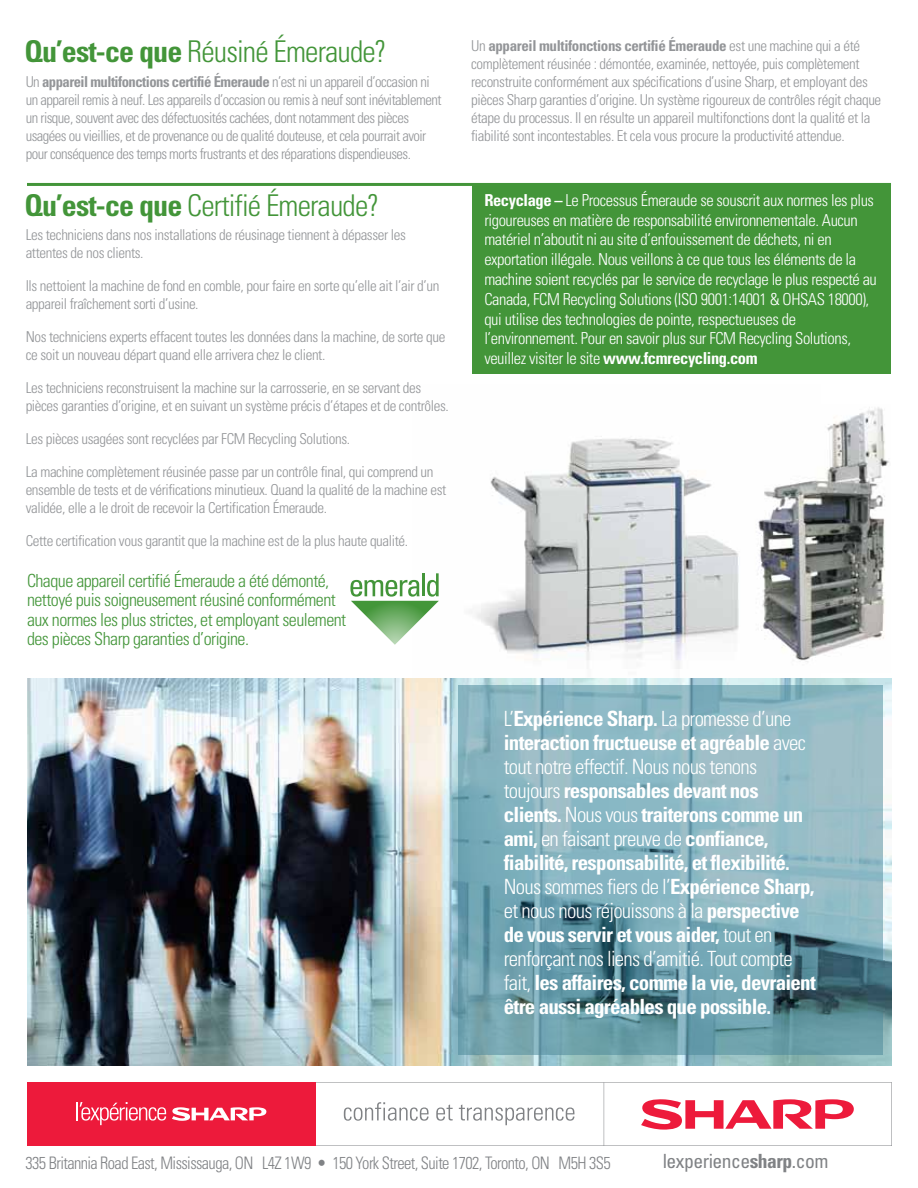
<style>
.page{position:relative;width:918px;height:1188px;background:#fff}
.page>*{position:absolute;margin:0;border:0;box-sizing:border-box;transform-origin:0 0}
.t1{font:300 condensed 30px "Univers";letter-spacing:-.03em;color:#439539}
.t2{font:700 condensed 21px/24px "Univers";letter-spacing:-.035em;color:#fff}
.t3{font:condensed 19.65px "Univers";letter-spacing:-.025em;color:#808285}
.t4{font:300 condensed 18px/19.5px "Univers";letter-spacing:-.03em;color:#439539}
.t5{font:300 condensed 17.25px "Univers";letter-spacing:-.035em;color:#808285;scale:.95 1}
.t6{font:300 condensed 16.5px/19.8px "Univers";letter-spacing:-.025em;color:#fff}
.t7{font:300 condensed 15px/18px "Univers";letter-spacing:-.025em;color:#939598}
.s1{font-weight:700}
.s2{font-weight:300}
</style>
<div class="page">
<img style="left:471px;top:436px;width:268px;height:233px">
<img style="left:757px;top:407px;width:132px;height:255px">
<img style="left:28px;top:678px;width:864px;height:387px">
<div style="left:27px;top:1082px;width:289px;height:64px;background:#ed1a3b"></div>
<svg style="left:316px;top:1082px;width:576px;height:64px"></svg>
<svg style="left:76px;top:1102px;width:90px;height:23px"></svg>
<svg style="left:172px;top:1107px;width:95px;height:14px"></svg>
<svg style="left:458px;top:686px;width:425px;height:369px;background:#7da9b5"></svg>
<div style="left:473px;top:184px;width:418px;height:190px;background:#439539"></div>
<hr style="left:27px;top:183px;width:864px;height:3px;background:#439539">
<svg style="left:350px;top:573px;width:89px;height:72px"></svg>
<h1 class="t1" style="left:25px;top:34px;width:364px"><span class="s1">Qu’est-ce que</span> Réusiné Émeraude?</h1>
<p class="t7" style="left:26px;top:73px;width:417px">Un <span class="s1">appareil multifonctions certifié Émeraude</span> n’est ni un appareil d’occasion ni un appareil remis à neuf. Les appareils d’occasion ou remis à neuf sont inévitablement un risque, souvent avec des défectuosités cachées, dont notamment des pièces usagées ou vieillies, et de provenance ou de qualité douteuse, et cela pourrait avoir pour conséquence des temps morts frustrants et des réparations dispendieuses.</p>
<p class="t7" style="left:471px;top:37px;width:412px">Un <span class="s1">appareil multifonctions certifié Émeraude</span> est une machine qui a été complètement réusinée : démontée, examinée, nettoyée, puis complètement reconstruite conformément aux spécifications d’usine Sharp, et employant des pièces Sharp garanties d’origine. Un système rigoureux de contrôles régit chaque étape du processus. Il en résulte un appareil multifonctions dont la qualité et la fiabilité sont incontestables. Et cela vous procure la productivité attendue.</p>
<h1 class="t1" style="left:25px;top:188px;width:356px"><span class="s1">Qu’est-ce que</span> Certifié Émeraude?</h1>
<p class="t6" style="left:484px;top:190px;width:394px"><span class="s1">Recyclage –</span> Le Processus Émeraude se souscrit aux normes les plus rigoureuses en matière de responsabilité environnementale. Aucun matériel n’aboutit ni au site d’enfouissement de déchets, ni en exportation illégale. Nous veillons à ce que tous les éléments de la machine soient recyclés par le service de recyclage le plus respecté au Canada, FCM Recycling Solutions (ISO 9001:14001 &amp; OHSAS 18000), qui utilise des technologies de pointe, respectueuses de l’environnement. Pour en savoir plus sur FCM Recycling Solutions, veuillez visiter le site <span class="s1">www.fcmrecycling.com</span></p>
<p class="t7" style="left:26px;top:225px;width:382px">Les techniciens dans nos installations de réusinage tiennent à dépasser les attentes de nos clients.</p>
<p class="t7" style="left:26px;top:276px;width:415px">Ils nettoient la machine de fond en comble, pour faire en sorte qu’elle ait l’air d’un appareil fraîchement sorti d’usine.</p>
<p class="t7" style="left:26px;top:327px;width:421px">Nos techniciens experts effacent toutes les données dans la machine, de sorte que ce soit un nouveau départ quand elle arrivera chez le client.</p>
<p class="t7" style="left:26px;top:378px;width:425px">Les techniciens reconstruisent la machine sur la carrosserie, en se servant des pièces garanties d’origine, et en suivant un système précis d’étapes et de contrôles.</p>
<p class="t7" style="left:26px;top:429px;width:326px">Les pièces usagées sont recyclées par FCM Recycling Solutions.</p>
<p class="t7" style="left:26px;top:462px;width:422px">La machine complètement réusinée passe par un contrôle final, qui comprend un ensemble de tests et de vérifications minutieux. Quand la qualité de la machine est validée, elle a le droit de recevoir la Certification Émeraude.</p>
<p class="t7" style="left:26px;top:531px;width:384px">Cette certification vous garantit que la machine est de la plus haute qualité.</p>
<p class="t4" style="left:27px;top:570px;width:321px">Chaque appareil certifié Émeraude a été démonté, nettoyé puis soigneusement réusiné conformément aux normes les plus strictes, et employant seulement des pièces Sharp garanties d’origine.</p>
<p class="t2" style="left:504px;top:706px;width:314px"><span class="s2">L’</span>Expérience Sharp. <span class="s2">La promesse d’une </span>interaction fructueuse et agréable <span class="s2">avec tout notre effectif. Nous nous tenons toujours</span> responsables devant nos clients. <span class="s2">Nous vous</span> traiterons comme un ami, <span class="s2">en faisant preuve de</span> confiance, fiabilité, responsabilité, et flexibilité.<br><span class="s2">Nous sommes fiers de l’</span>Expérience Sharp, <span class="s2">et nous nous réjouissons à la</span> perspective de vous servir et vous aider, <span class="s2">tout en renforçant nos liens d’amitié. Tout compte fait,</span> les affaires, comme la vie, devraient être aussi agréables que possible.</p>
<p class="t5" style="left:26px;top:1152px;width:617px">335 Britannia Road East, Mississauga, ON L4Z 1W9 • 150 York Street, Suite 1702, Toronto, ON M5H 3S5</p>
<h3 class="t3" style="left:663px;top:1149px;width:167px">lexperience<span class="s1">sharp</span>.com</h3>
</div>
